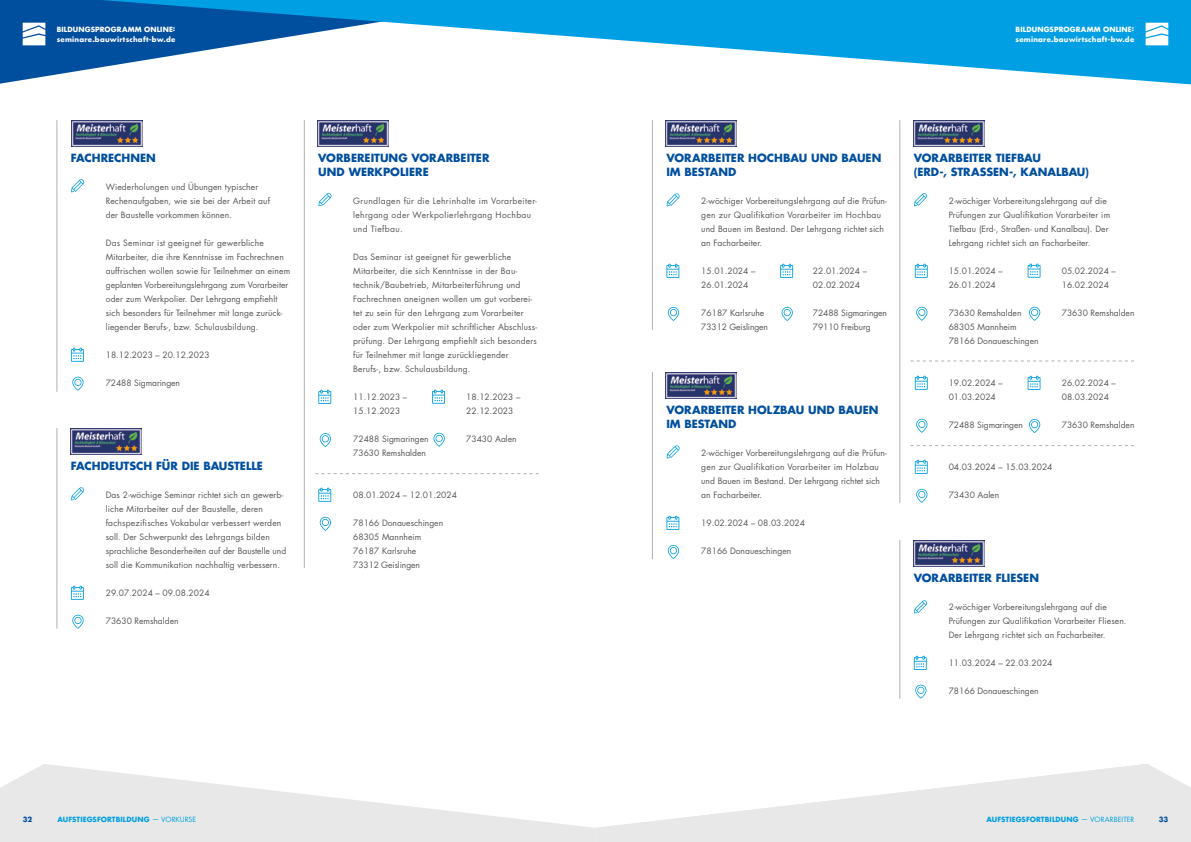
<style>
.page{position:relative;width:1191px;height:842px;background:#fff}
.page>*{position:absolute;margin:0;border:0;box-sizing:border-box;transform-origin:0 0}
.t1{font:700 11px/14px "Futura LT Pro";color:#004f9f}
.t2{font:8.5px/14px "Futura LT Pro";letter-spacing:.01em;color:#575756}
.t3{font:8.5px/14px "Futura LT Pro";letter-spacing:-.01em;color:#575756}
.t4{font:8.5px/14px "Futura LT Pro";letter-spacing:.04em;color:#575756}
.t5{font:700 7px/10px "Futura LT Pro";letter-spacing:.03em;color:#fff}
.t6{font:700 7px "Futura LT Pro";letter-spacing:.015em;color:#009fe3}
.t7{font:700 7px "Futura LT Pro";color:#004f9f}
.s1{font-weight:400}
</style>
<div class="page">
<svg style="left:595px;top:764px;width:596px;height:78px;fill:#e8e8e8"></svg>
<svg style="left:0;top:764px;width:595px;height:78px;fill:#e8e8e8"></svg>
<hr style="left:57px;top:120px;width:1px;height:272px;background:#b3b2b2">
<svg style="left:71px;top:179px;width:13px;height:13px"></svg>
<svg style="left:72px;top:377px;width:12px;height:14px"></svg>
<svg style="left:71px;top:348px;width:13px;height:14px"></svg>
<img style="left:71px;top:120px;width:71px;height:27px">
<hr style="left:304px;top:120px;width:1px;height:448px;background:#b3b2b2">
<svg style="left:320px;top:433px;width:11px;height:14px"></svg>
<svg style="left:318px;top:193px;width:13px;height:13px"></svg>
<svg style="left:318px;top:390px;width:13px;height:14px"></svg>
<svg style="left:433px;top:433px;width:12px;height:14px"></svg>
<svg style="left:432px;top:389px;width:13px;height:15px"></svg>
<img style="left:318px;top:120px;width:71px;height:27px">
<hr style="left:899px;top:120px;width:1px;height:383px;background:#b3b2b2">
<svg style="left:914px;top:193px;width:13px;height:13px"></svg>
<svg style="left:916px;top:307px;width:11px;height:14px"></svg>
<svg style="left:914px;top:264px;width:13px;height:14px"></svg>
<svg style="left:916px;top:419px;width:11px;height:14px"></svg>
<svg style="left:914px;top:376px;width:13px;height:14px"></svg>
<svg style="left:910px;top:361px;width:224px;height:1px"></svg>
<svg style="left:1029px;top:307px;width:11px;height:14px"></svg>
<svg style="left:1027px;top:263px;width:13px;height:15px"></svg>
<svg style="left:1029px;top:419px;width:11px;height:14px"></svg>
<svg style="left:1027px;top:376px;width:13px;height:14px"></svg>
<img style="left:913px;top:120px;width:71px;height:27px">
<hr style="left:652px;top:120px;width:1px;height:210px;background:#b3b2b2">
<svg style="left:668px;top:307px;width:11px;height:14px"></svg>
<svg style="left:666px;top:193px;width:13px;height:13px"></svg>
<svg style="left:666px;top:264px;width:13px;height:14px"></svg>
<svg style="left:781px;top:307px;width:12px;height:14px"></svg>
<svg style="left:780px;top:264px;width:13px;height:14px"></svg>
<img style="left:666px;top:120px;width:70px;height:27px">
<hr style="left:652px;top:372px;width:1px;height:187px;background:#b3b2b2">
<svg style="left:668px;top:545px;width:11px;height:14px"></svg>
<svg style="left:666px;top:445px;width:13px;height:13px"></svg>
<svg style="left:666px;top:516px;width:13px;height:14px"></svg>
<img style="left:666px;top:372px;width:70px;height:27px">
<hr style="left:899px;top:540px;width:1px;height:159px;background:#b3b2b2">
<svg style="left:915px;top:685px;width:11px;height:14px"></svg>
<svg style="left:914px;top:600px;width:13px;height:13px"></svg>
<svg style="left:914px;top:656px;width:12px;height:14px"></svg>
<img style="left:913px;top:540px;width:71px;height:27px">
<hr style="left:57px;top:428px;width:1px;height:201px;background:#b3b2b2">
<svg style="left:72px;top:615px;width:12px;height:14px"></svg>
<svg style="left:71px;top:487px;width:13px;height:13px"></svg>
<svg style="left:71px;top:586px;width:13px;height:14px"></svg>
<img style="left:70px;top:428px;width:71px;height:27px">
<svg style="left:910px;top:445px;width:224px;height:1px"></svg>
<svg style="left:916px;top:489px;width:11px;height:14px"></svg>
<svg style="left:914px;top:460px;width:13px;height:14px"></svg>
<svg style="left:320px;top:517px;width:11px;height:14px"></svg>
<svg style="left:318px;top:488px;width:13px;height:14px"></svg>
<svg style="left:315px;top:473px;width:224px;height:1px"></svg>
<svg style="left:0;top:0;width:101px;height:84px;background:#1c62a9"></svg>
<svg style="left:23px;top:23px;width:22px;height:22px"></svg>
<svg style="left:101px;top:0;width:1090px;height:84px;fill:#009fe3"></svg>
<svg style="left:1145px;top:23px;width:23px;height:22px"></svg>
<p class="t5" style="left:57px;top:24px;width:120px">BILDUNGSPROGRAMM ONLINE: seminare.bauwirtschaft-bw.de</p>
<p class="t5" style="left:1015px;top:24px;width:120px">BILDUNGSPROGRAMM ONLINE: seminare.bauwirtschaft-bw.de</p>
<p class="t1" style="left:71px;top:151px;width:87px">FACHRECHNEN</p>
<p class="t2" style="left:106px;top:180px;width:166px">Wiederholungen und Übungen typischer<br>Rechenaufgaben, wie sie bei der Arbeit auf der Baustelle vorkommen können.</p>
<p class="t2" style="left:106px;top:236px;width:186px">Das Seminar ist geeignet für gewerbliche Mitarbeiter, die ihre Kenntnisse im Fachrechnen auffrischen wollen sowie für Teilnehmer an einem geplanten Vorbereitungslehrgang zum Vorarbeiter oder zum Werkpolier. Der Lehrgang empfiehlt sich besonders für Teilnehmer mit lange zurück&shy;liegender Berufs-, bzw. Schulausbildung.</p>
<p class="t2" style="left:106px;top:348px;width:105px">18.12.2023 – 20.12.2023</p>
<p class="t3" style="left:106px;top:376px;width:76px">72488 Sigmaringen</p>
<p class="t1" style="left:71px;top:459px;width:193px">FACHDEUTSCH FÜR DIE BAUSTELLE</p>
<p class="t2" style="left:106px;top:488px;width:182px">Das 2-wöchige Seminar richtet sich an gewerb&shy;liche Mitarbeiter auf der Baustelle, deren fachspezifisches Vokabular verbessert werden soll. Der Schwerpunkt des Lehrgangs bilden sprachliche Besonderheiten auf der Baustelle und soll die Kommunikation nachhaltig verbessern.</p>
<p class="t2" style="left:106px;top:586px;width:105px">29.07.2024 – 09.08.2024</p>
<p class="t2" style="left:106px;top:614px;width:74px">73630 Remshalden</p>
<p class="t1" style="left:318px;top:151px;width:173px">VORBEREITUNG VORARBEITER<br>UND WERKPOLIERE</p>
<p class="t4" style="left:353px;top:194px;width:185px">Grundlagen für die Lehrinhalte im Vorarbeiter&shy;lehrgang oder Werkpolierlehrgang Hochbau und Tiefbau.</p>
<p class="t2" style="left:353px;top:250px;width:185px">Das Seminar ist geeignet für gewerbliche Mitarbeiter, die sich Kenntnisse in der Bau&shy;technik/Baubetrieb, Mitarbeiterführung und Fachrechnen aneignen wollen um gut vorberei&shy;tet zu sein für den Lehrgang zum Vorarbeiter oder zum Werkpolier mit schriftlicher Abschluss&shy;prüfung. Der Lehrgang empfiehlt sich besonders für Teilnehmer mit lange zurückliegender Berufs-, bzw. Schulausbildung.</p>
<p class="t2" style="left:353px;top:390px;width:55px">11.12.2023 –<br>15.12.2023</p>
<p class="t2" style="left:353px;top:432px;width:77px">72488 Sigmaringen<br>73630 Remshalden</p>
<p class="t2" style="left:353px;top:488px;width:105px">08.01.2024 – 12.01.2024</p>
<p class="t2" style="left:353px;top:516px;width:91px">78166 Donaueschingen<br>68305 Mannheim<br>76187 Karlsruhe<br>73312 Geislingen</p>
<p class="t2" style="left:466px;top:390px;width:55px">18.12.2023 –<br>22.12.2023</p>
<p class="t2" style="left:466px;top:432px;width:52px">73430 Aalen</p>
<p class="t1" style="left:666px;top:151px;width:216px">VORARBEITER HOCHBAU UND BAUEN<br>IM BESTAND</p>
<p class="t2" style="left:701px;top:194px;width:187px">2-wöchiger Vorbereitungslehrgang auf die Prüfun&shy;gen zur Qualifikation Vorarbeiter im Hochbau und Bauen im Bestand. Der Lehrgang richtet sich an Facharbeiter.</p>
<p class="t2" style="left:701px;top:264px;width:55px">15.01.2024 –<br>26.01.2024</p>
<p class="t3" style="left:701px;top:306px;width:68px">76187 Karlsruhe<br>73312 Geislingen</p>
<p class="t2" style="left:813px;top:264px;width:55px">22.01.2024 –<br>02.02.2024</p>
<p class="t3" style="left:813px;top:306px;width:76px">72488 Sigmaringen<br>79110 Freiburg</p>
<p class="t1" style="left:666px;top:403px;width:214px">VORARBEITER HOLZBAU UND BAUEN<br>IM BESTAND</p>
<p class="t2" style="left:701px;top:446px;width:187px">2-wöchiger Vorbereitungslehrgang auf die Prüfun&shy;gen zur Qualifikation Vorarbeiter im Holzbau und Bauen im Bestand. Der Lehrgang richtet sich an Facharbeiter.</p>
<p class="t2" style="left:701px;top:516px;width:105px">19.02.2024 – 08.03.2024</p>
<p class="t2" style="left:701px;top:544px;width:91px">78166 Donaueschingen</p>
<p class="t1" style="left:913px;top:151px;width:177px">VORARBEITER TIEFBAU<br>(ERD-, STRASSEN-, KANALBAU)</p>
<p class="t2" style="left:948px;top:194px;width:163px">2-wöchiger Vorbereitungslehrgang auf die Prüfungen zur Qualifikation Vorarbeiter im Tiefbau (Erd-, Straßen- und Kanalbau). Der Lehrgang richtet sich an Facharbeiter.</p>
<p class="t2" style="left:948px;top:264px;width:55px">15.01.2024 –<br>26.01.2024</p>
<p class="t2" style="left:948px;top:306px;width:91px">73630 Remshalden<br>68305 Mannheim<br>78166 Donaueschingen</p>
<p class="t2" style="left:948px;top:376px;width:55px">19.02.2024 –<br>01.03.2024</p>
<p class="t3" style="left:948px;top:418px;width:76px">72488 Sigmaringen</p>
<p class="t2" style="left:948px;top:460px;width:105px">04.03.2024 – 15.03.2024</p>
<p class="t2" style="left:948px;top:488px;width:52px">73430 Aalen</p>
<p class="t2" style="left:1061px;top:264px;width:55px">05.02.2024 –<br>16.02.2024</p>
<p class="t2" style="left:1061px;top:306px;width:74px">73630 Remshalden</p>
<p class="t2" style="left:1061px;top:376px;width:55px">26.02.2024 –<br>08.03.2024</p>
<p class="t2" style="left:1061px;top:418px;width:74px">73630 Remshalden</p>
<p class="t1" style="left:913px;top:571px;width:127px">VORARBEITER FLIESEN</p>
<p class="t2" style="left:948px;top:600px;width:179px">2-wöchiger Vorbereitungslehrgang auf die<br>Prüfungen zur Qualifikation Vorarbeiter Fliesen.<br>Der Lehrgang richtet sich an Facharbeiter.</p>
<p class="t2" style="left:948px;top:656px;width:105px">11.03.2024 – 22.03.2024</p>
<p class="t2" style="left:948px;top:684px;width:91px">78166 Donaueschingen</p>
<p class="t6" style="left:986px;top:814px;width:149px">AUFSTIEGSFORTBILDUNG <sup>—</sup> <span class="s1">VORARBEITER</span></p>
<p class="t7" style="left:23px;top:814px;width:11px">32</p>
<p class="t6" style="left:57px;top:814px;width:140px">AUFSTIEGSFORTBILDUNG <sup>—</sup> <span class="s1">VORKURSE</span></p>
<p class="t7" style="left:1158px;top:814px;width:11px">33</p>
</div>
